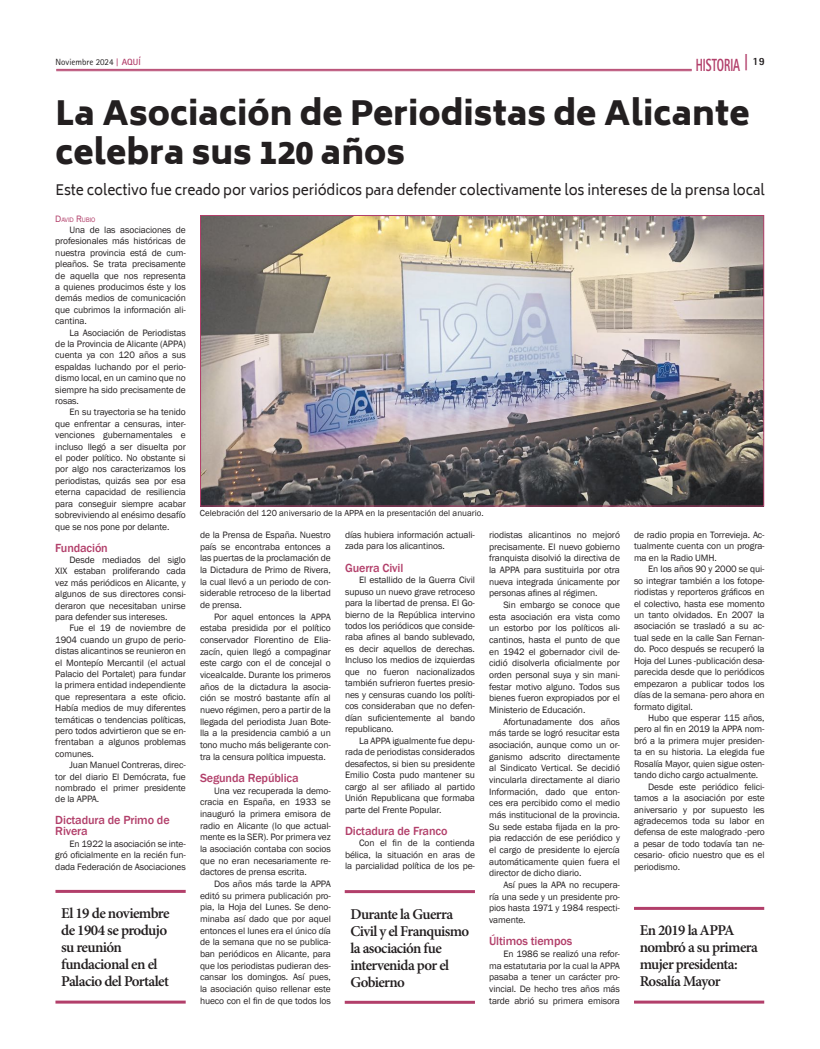
<style>
.page{position:relative;width:820px;height:1049px;background:#fff}
.page>*{position:absolute;margin:0;border:0;box-sizing:border-box;transform-origin:0 0}
.t1{font:900 33px/39.6px "Biryani";color:#231f20}
.t2{font:800 17.6px "Rotis Sans Serif Std";color:#b23f6a;scale:.64 1}
.t3{font:600 15px/17px "Minion Pro";letter-spacing:-.04em;color:#231f20}
.t4{font:14px "Biryani";letter-spacing:-.01em;color:#231f20}
.t5{font:500 12.1px/11px "Franklin Gothic";letter-spacing:-.01em;color:#b23f6a}
.t6{font:9.5px/11.7px "Franklin Gothic";letter-spacing:-.01em;color:#231f20;text-align:justify}
.t7{font:9px "Franklin Gothic";color:#231f20}
.t8{font:9px "Rotis Sans Serif Std";color:#231f20}
.t9{font:6.7px "Franklin Gothic";letter-spacing:-.015em;color:#b23f6a}
.s1{font-family:"Rotis Serif Std";font-weight:700;color:#b23f6a}
.s2{font-weight:700;color:#b23f6a}
.s3{font-size:18.2px}
.s4{font-size:9.5px}
</style>
<div class="page">
<hr style="left:55px;top:890px;width:131px;height:3px;background:#b23f6a">
<hr style="left:55px;top:1000px;width:131px;height:3px;background:#b23f6a">
<hr style="left:344px;top:890px;width:131px;height:3px;background:#b23f6a">
<hr style="left:344px;top:1001px;width:131px;height:3px;background:#b23f6a">
<hr style="left:633px;top:907px;width:131px;height:3px;background:#b23f6a">
<hr style="left:633px;top:1000px;width:131px;height:3px;background:#b23f6a">
<hr style="left:56px;top:69px;width:635px;height:1px;background:#b23f6a">
<hr style="left:56px;top:71px;width:635px;height:1px;background:#b23f6a">
<img style="left:202px;top:217px;width:560px;height:287px">
<div style="left:200px;top:215px;width:564px;height:291px;border:1px solid #b23f6a"></div>
<p class="t8" style="left:55px;top:57px;width:87px">Noviembre 2024 <span class="s1">|</span> <span class="s2">AQUÍ</span></p>
<h2 class="t2" style="left:695px;top:54px;width:109px">HISTORIA <span class="s3">|</span> <sup>19</sup></h2>
<h1 class="t1" style="left:55px;top:93px;width:695px">La Asociación de Periodistas de Alicante celebra sus 120 años</h1>
<h3 class="t4" style="left:55px;top:182px;width:710px">Este colectivo fue creado por varios periódicos para defender colectivamente los intereses de la prensa local</h3>
<p class="t9" style="left:55px;top:215px;width:42px"><span class="s4">D</span>AVID <span class="s4">R</span>UBIO</p>
<p class="t6" style="left:55px;top:224px;width:132px;line-height:11.4px;text-indent:14px">Una de las asociaciones de profesionales más históricas de nuestra provincia está de cum&shy;pleaños. Se trata precisamente de aquella que nos representa a quienes producimos éste y los demás medios de comunicación que cubrimos la información ali&shy;cantina.</p>
<p class="t6" style="left:55px;top:327px;width:132px;line-height:11.4px;text-indent:14px">La Asociación de Periodistas de la Provincia de Alicante (APPA) cuenta ya con 120 años a sus espaldas luchando por el perio&shy;dismo local, en un camino que no siempre ha sido precisamente de rosas.</p>
<p class="t6" style="left:55px;top:407px;width:132px;line-height:11.4px;text-indent:14px">En su trayectoria se ha tenido que enfrentar a censuras, inter&shy;venciones gubernamentales e incluso llegó a ser disuelta por el poder político. No obstante si por algo nos caracterizamos los periodistas, quizás sea por esa eterna capacidad de resiliencia para conseguir siempre acabar sobreviviendo al enésimo desafío que se nos pone por delante.</p>
<p class="t5" style="left:55px;top:542px;width:54px">Fundación</p>
<p class="t6" style="left:55px;top:554px;width:132px;line-height:11.4px;text-indent:14px">Desde mediados del siglo XIX estaban proliferando cada vez más periódicos en Alicante, y algunos de sus directores consi&shy;deraron que necesitaban unirse para defender sus intereses.</p>
<p class="t6" style="left:55px;top:623px;width:132px;line-height:11.4px;text-indent:14px">Fue el 19 de noviembre de 1904 cuando un grupo de perio&shy;distas alicantinos se reunieron en el Montepío Mercantil (el actual Palacio del Portalet) para fundar la primera entidad independiente que representara a este oficio.<br>Había medios de muy diferentes temáticas o tendencias políticas, pero todos advirtieron que se en&shy;frentaban a algunos problemas comunes.</p>
<p class="t6" style="left:55px;top:759px;width:132px;line-height:11.4px;text-indent:14px">Juan Manuel Contreras, direc&shy;tor del diario El Demócrata, fue nombrado el primer presidente de la APPA.</p>
<p class="t5" style="left:55px;top:815px;width:116px">Dictadura de Primo de<br>Rivera</p>
<p class="t6" style="left:55px;top:838px;width:132px;line-height:11.4px;text-indent:14px">En 1922 la asociación se inte&shy;gró oficialmente en la recién fun&shy;dada Federación de Asociaciones</p>
<p class="t7" style="left:200px;top:508px;width:285px">Celebración del 120 aniversario de la APPA en la presentación del anuario.</p>
<p class="t6" style="left:200px;top:529px;width:132px">de la Prensa de España. Nuestro país se encontraba entonces a las puertas de la proclamación de la Dictadura de Primo de Rivera, la cual llevó a un periodo de con&shy;siderable retroceso de la libertad de prensa.</p>
<p class="t6" style="left:200px;top:611px;width:132px;text-indent:14px">Por aquel entonces la APPA estaba presidida por el político conservador Florentino de Elia&shy;zacín, quien llegó a compaginar este cargo con el de concejal o vicealcalde. Durante los primeros años de la dictadura la asocia&shy;ción se mostró bastante afín al nuevo régimen, pero a partir de la llegada del periodista Juan Bote&shy;lla a la presidencia cambió a un tono mucho más beligerante con&shy;tra la censura política impuesta.</p>
<p class="t5" style="left:200px;top:772px;width:100px">Segunda República</p>
<p class="t6" style="left:200px;top:785px;width:132px;text-indent:14px">Una vez recuperada la demo&shy;cracia en España, en 1933 se inauguró la primera emisora de radio en Alicante (lo que actual&shy;mente es la SER). Por primera vez la asociación contaba con socios que no eran necesariamente re&shy;dactores de prensa escrita.</p>
<p class="t6" style="left:200px;top:878px;width:132px;text-indent:14px">Dos años más tarde la APPA editó su primera publicación pro&shy;pia, la Hoja del Lunes. Se deno&shy;minaba así dado que por aquel entonces el lunes era el único día de la semana que no se publica&shy;ban periódicos en Alicante, para que los periodistas pudieran des&shy;cansar los domingos. Así pues, la asociación quiso rellenar este hueco con el fin de que todos los</p>
<p class="t6" style="left:345px;top:529px;width:131px">días hubiera información actuali&shy;zada para los alicantinos.</p>
<p class="t5" style="left:345px;top:562px;width:60px">Guerra Civil</p>
<p class="t6" style="left:345px;top:574px;width:131px;text-indent:14px">El estallido de la Guerra Civil supuso un nuevo grave retroceso para la libertad de prensa. El Go&shy;bierno de la República intervino todos los periódicos que conside&shy;raba afines al bando sublevado, es decir aquellos de derechas.<br>Incluso los medios de izquierdas que no fueron nacionalizados también sufrieron fuertes presio&shy;nes y censuras cuando los políti&shy;cos consideraban que no defen&shy;dían suficientemente al bando republicano.</p>
<p class="t6" style="left:345px;top:735px;width:131px;text-indent:14px">La APPA igualmente fue depu&shy;rada de periodistas considerados desafectos, si bien su presidente Emilio Costa pudo mantener su cargo al ser afiliado al partido Unión Republicana que formaba parte del Frente Popular.</p>
<p class="t5" style="left:345px;top:825px;width:104px">Dictadura de Franco</p>
<p class="t6" style="left:345px;top:837px;width:131px;text-indent:14px">Con el fin de la contienda bélica, la situación en aras de la parcialidad política de los pe-</p>
<p class="t6" style="left:489px;top:529px;width:132px">riodistas alicantinos no mejoró precisamente. El nuevo gobierno franquista disolvió la directiva de la APPA para sustituirla por otra nueva integrada únicamente por personas afines al régimen.</p>
<p class="t6" style="left:489px;top:599px;width:132px;text-indent:14px">Sin embargo se conoce que esta asociación era vista como un estorbo por los políticos ali&shy;cantinos, hasta el punto de que en 1942 el gobernador civil de&shy;cidió disolverla oficialmente por orden personal suya y sin mani&shy;festar motivo alguno. Todos sus bienes fueron expropiados por el Ministerio de Educación.</p>
<p class="t6" style="left:489px;top:716px;width:132px;text-indent:14px">Afortunadamente dos años más tarde se logró resucitar esta asociación, aunque como un or&shy;ganismo adscrito directamente al Sindicato Vertical. Se decidió vincularla directamente al diario Información, dado que enton&shy;ces era percibido como el medio más institucional de la provincia.<br>Su sede estaba fijada en la pro&shy;pia redacción de ese periódico y el cargo de presidente lo ejercía automáticamente quien fuera el director de dicho diario.</p>
<p class="t6" style="left:489px;top:879px;width:132px;text-indent:14px">Así pues la APA no recupera&shy;ría una sede y un presidente pro&shy;pios hasta 1971 y 1984 respecti&shy;vamente.</p>
<p class="t5" style="left:489px;top:936px;width:85px">Últimos tiempos</p>
<p class="t6" style="left:489px;top:948px;width:132px;text-indent:14px">En 1986 se realizó una refor&shy;ma estatutaria por la cual la APPA pasaba a tener un carácter pro&shy;vincial. De hecho tres años más tarde abrió su primera emisora</p>
<h3 class="t3" style="left:61px;top:906px;width:110px">El 19 de noviembre de 1904 se produjo su reunión fundacional en el<br>Palacio del Portalet</h3>
<h3 class="t3" style="left:350px;top:906px;width:120px">Durante la Guerra<br>Civil y el Franquismo la asociación fue intervenida por el<br>Gobierno</h3>
<p class="t6" style="left:633px;top:529px;width:132px;line-height:11.4px">de radio propia en Torrevieja. Ac&shy;tualmente cuenta con un progra&shy;ma en la Radio UMH.</p>
<p class="t6" style="left:633px;top:564px;width:132px;line-height:11.4px;text-indent:14px">En los años 90 y 2000 se qui&shy;so integrar también a los fotope&shy;riodistas y reporteros gráficos en el colectivo, hasta ese momento un tanto olvidados. En 2007 la asociación se trasladó a su ac&shy;tual sede en la calle San Fernan&shy;do. Poco después se recuperó la Hoja del Lunes -publicación desa&shy;parecida desde que lo periódicos empezaron a publicar todos los días de la semana- pero ahora en formato digital.</p>
<p class="t6" style="left:648px;top:712px;width:118px">Hubo que esperar 115 años,</p>
<p class="t6" style="left:633px;top:724px;width:132px">pero al fin en 2019 la APPA nom-</p>
<p class="t6" style="left:633px;top:735px;width:132px">bró a la primera mujer presiden-</p>
<p class="t6" style="left:633px;top:746px;width:132px">ta en su historia. La elegida fue</p>
<p class="t6" style="left:633px;top:758px;width:132px">Rosalía Mayor, quien sigue osten-</p>
<p class="t6" style="left:633px;top:769px;width:126px">tando dicho cargo actualmente.</p>
<p class="t6" style="left:648px;top:781px;width:118px">Desde este periódico felici-</p>
<p class="t6" style="left:633px;top:792px;width:132px">tamos a la asociación por este</p>
<p class="t6" style="left:633px;top:804px;width:132px">aniversario y por supuesto les</p>
<p class="t6" style="left:633px;top:815px;width:132px">agradecemos toda su labor en</p>
<p class="t6" style="left:633px;top:826px;width:132px">defensa de este malogrado -pero</p>
<p class="t6" style="left:633px;top:838px;width:132px">a pesar de todo todavía tan ne-</p>
<p class="t6" style="left:633px;top:849px;width:132px">cesario- oficio nuestro que es el</p>
<p class="t6" style="left:633px;top:861px;width:48px">periodismo.</p>
<h3 class="t3" style="left:639px;top:923px;width:120px">En 2019 la APPA nombró a su primera mujer presidenta:<br>Rosalía Mayor</h3>
</div>
